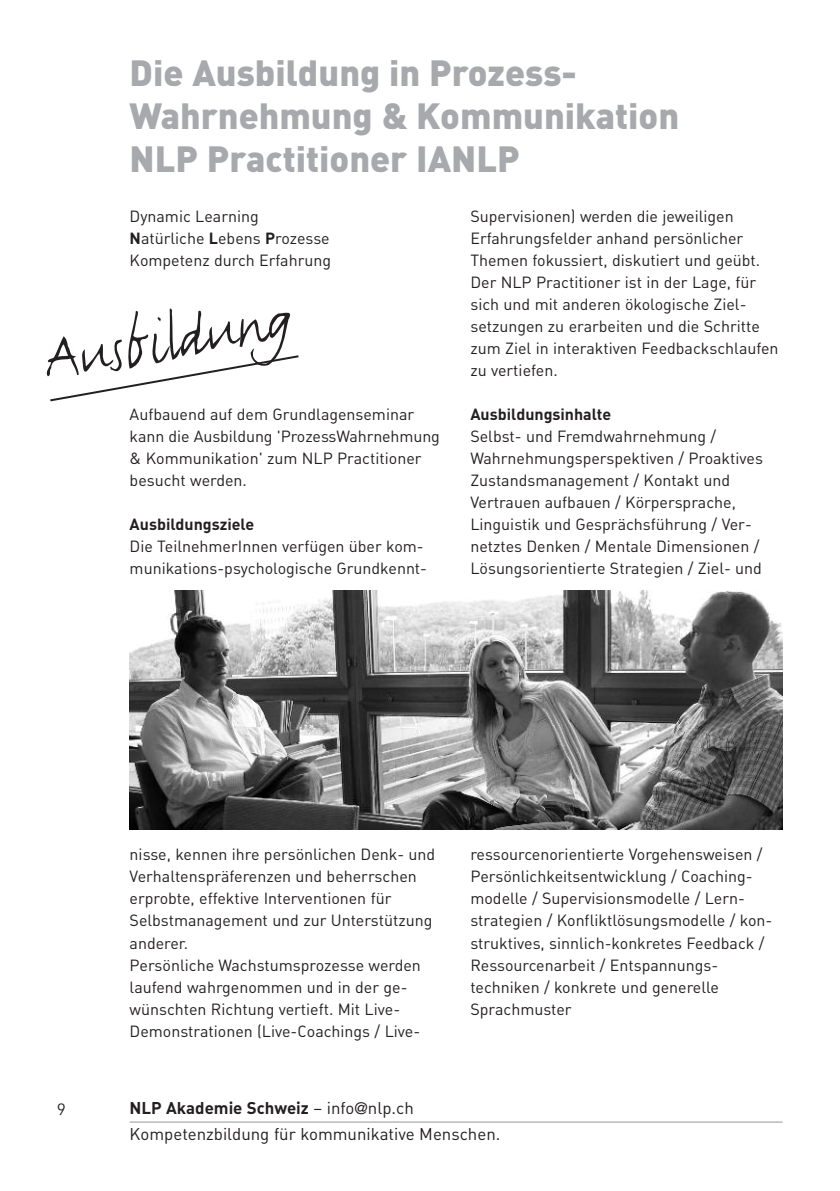
<style>
.page{position:relative;width:840px;height:1191px;background:#fff}
.page>*{position:absolute;margin:0;border:0;box-sizing:border-box;transform-origin:0 0}
.t1{font:72px "FF Justlefthand";color:#231f20}
.t2{font:900 36px/43.2px "DIN";color:#a8a9ad}
.t3{font:16.8px "DIN Regular Alternate";color:#231f20}
.t4{font:16.8px "DIN Bold Alternate";color:#231f20}
.t5{font:16px/22px "DIN Regular Alternate";color:#231f20}
.t6{font:700 16px "DIN";color:#231f20}
.s1{font-family:"DIN";font-weight:700}
.s2{font-family:"DIN Regular Alternate"}
.s3{font-family:"Frutiger LT";font-weight:300}
</style>
<div class="page">
<hr style="left:130px;top:1121px;width:652px;height:1px;background:#939598">
<img style="left:130px;top:590px;width:652px;height:239px">
<svg style="left:50px;top:355px;width:249px;height:47px"></svg>
<h2 class="t2" style="left:129px;top:52px;width:550px">Die Ausbildung in Prozess-<br>Wahrnehmung &amp; Kommunikation<br>NLP Practitioner IANLP</h2>
<p class="t5" style="left:129px;top:206px;width:203px">Dynamic Learning<br><span class="s1">N</span>atürliche <span class="s1">L</span>ebens <span class="s1">P</span>rozesse<br>Kompetenz durch Erfahrung</p>
<h1 class="t1" style="left:35px;top:313px;width:253px;rotate:-10deg">Ausbildung</h1>
<p class="t5" style="left:129px;top:404px;width:312px">Aufbauend auf dem Grundlagenseminar kann die Ausbildung 'ProzessWahrnehmung &amp; Kommunikation' zum NLP Practitioner besucht werden.</p>
<p class="t6" style="left:130px;top:515px;width:126px">Ausbildungsziele</p>
<p class="t5" style="left:130px;top:536px;width:299px">Die TeilnehmerInnen verfügen über kom&shy;munikations-psychologische Grundkennt-</p>
<p class="t5" style="left:470px;top:206px;width:309px">Supervisionen) werden die jeweiligen Erfahrungsfelder anhand persönlicher Themen fokussiert, diskutiert und geübt.<br>Der NLP Practitioner ist in der Lage, für sich und mit anderen ökologische Ziel&shy;setzungen zu erarbeiten und die Schritte zum Ziel in interaktiven Feedbackschlaufen zu vertiefen.</p>
<p class="t6" style="left:470px;top:405px;width:142px">Ausbildungsinhalte</p>
<p class="t5" style="left:470px;top:426px;width:294px">Selbst- und Fremdwahrnehmung / Wahrnehmungsperspektiven / Proaktives Zustandsmanagement / Kontakt und Vertrauen aufbauen / Körpersprache, Linguistik und Gesprächsführung / Ver&shy;netztes Denken / Mentale Dimensionen / Lösungsorientierte Strategien / Ziel- und</p>
<p class="t5" style="left:129px;top:844px;width:307px">nisse, kennen ihre persönlichen Denk- und Verhaltenspräferenzen und beherrschen erprobte, effektive Interventionen für Selbstmanagement und zur Unterstützung anderer.<br>Persönliche Wachstumsprozesse werden laufend wahrgenommen und in der ge&shy;wünschten Richtung vertieft. Mit Live-Demonstrationen (Live-Coachings / Live-</p>
<p class="t5" style="left:470px;top:844px;width:303px">ressourcenorientierte Vorgehensweisen / Persönlichkeitsentwicklung / Coaching&shy;modelle / Supervisionsmodelle / Lern&shy;strategien / Konfliktlösungsmodelle / kon&shy;struktives, sinnlich-konkretes Feedback / Ressourcenarbeit / Entspannungs&shy;techniken / konkrete und generelle Sprachmuster</p>
<p class="t5" style="left:57px;top:1096px;width:10px">9</p>
<p class="t4" style="left:129px;top:1098px;width:285px">NLP Akademie Schweiz <span class="s2">– info</span><span class="s3">@</span><span class="s2">nlp.ch</span></p>
<p class="t3" style="left:129px;top:1124px;width:372px">Kompetenzbildung für kommunikative Menschen.</p>
</div>
